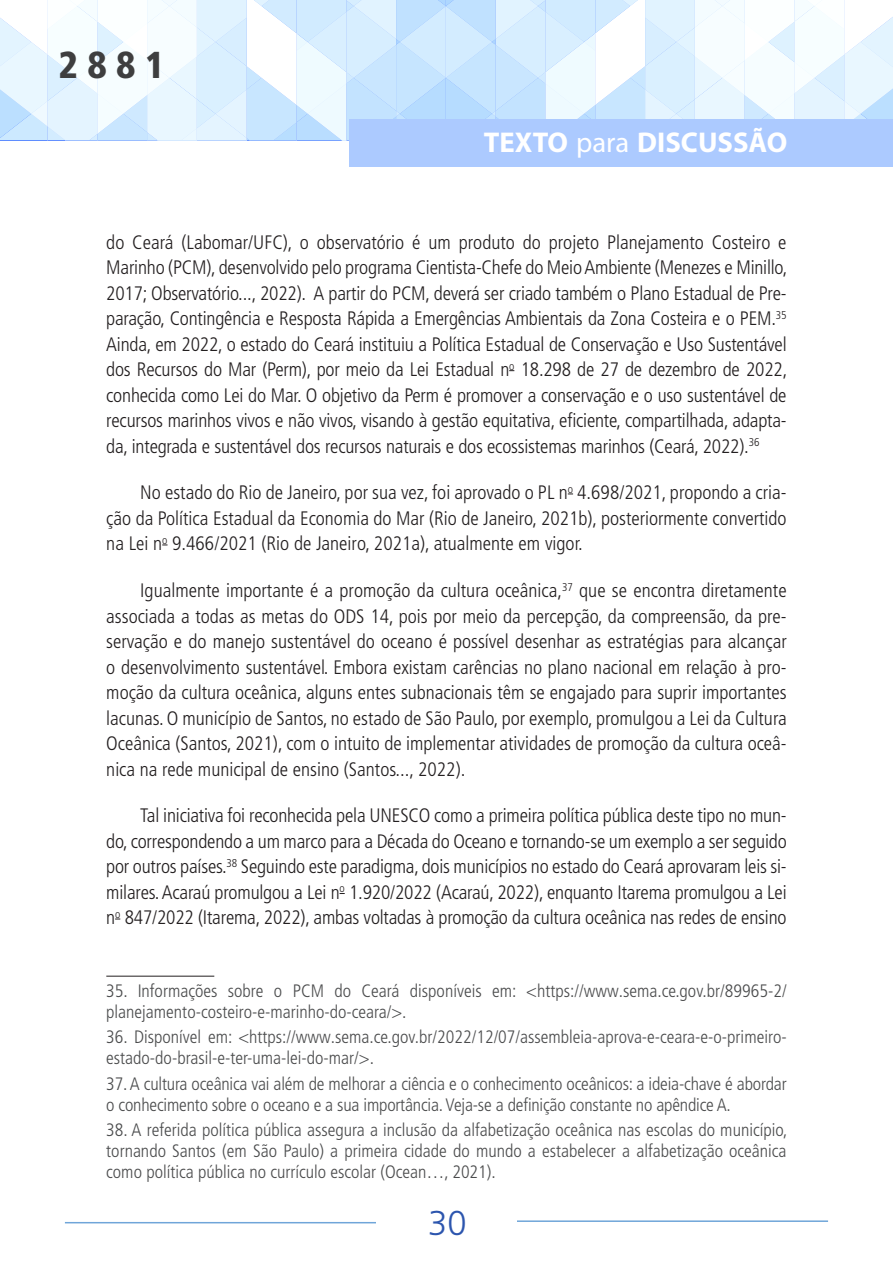
<style>
.page{position:relative;width:893px;height:1263px;background:#fff}
.page>*{position:absolute;margin:0;border:0;box-sizing:border-box;transform-origin:0 0}
.t1{font:900 condensed 37.5px "Frutiger LT Pro";color:#3e3e3f}
.t2{font:300 34.5px "Frutiger LT Pro";color:#2c55ae}
.t3{font:700 28.65px "Myriad Pro";color:#fff}
.texto_corrido{font:300 condensed 19.5px/25.5px "Frutiger LT Pro";letter-spacing:-.01em;color:#231f20;text-align:justify}
.nota_rodape{font:300 condensed 18px/21px "Frutiger LT Pro";color:#4b4c4d}
.s1{font-weight:400}
</style>
<div class="page">
<svg style="left:0;top:0;width:893px;height:140px"></svg>
<div style="left:349px;top:119px;width:544px;height:48px;background:#accaff"></div>
<hr style="left:517px;top:1220px;width:311px;height:2px;background:#6fa5d9">
<hr style="left:65px;top:1222px;width:311px;height:1px;background:#6fa5d9">
<hr style="left:106px;top:976px;width:108px;height:1px;background:#231f20">
<h1 class="t1" style="left:58px;top:42px;width:108px">2881</h1>
<h3 class="t3" style="left:484px;top:124px;width:305px">TEXTO <span class="s1">para</span> DISCUSSÃO</h3>
<p class="texto_corrido" style="left:106px;top:229px;width:683px">do Ceará (Labomar/UFC), o observatório é um produto do projeto Planejamento Costeiro e Marinho (PCM), desenvolvido pelo programa Cientista-Chefe do Meio Ambiente (Menezes e Minillo, 2017; Observatório..., 2022). A partir do PCM, deverá ser criado também o Plano Estadual de Pre&shy;paração, Contingência e Resposta Rápida a Emergências Ambientais da Zona Costeira e o PEM.<sup>35<br></sup>Ainda, em 2022, o estado do Ceará instituiu a Política Estadual de Conservação e Uso Sustentável dos Recursos do Mar (Perm), por meio da Lei Estadual n<sup>o</sup> 18.298 de 27 de dezembro de 2022, conhecida como Lei do Mar. O objetivo da Perm é promover a conservação e o uso sustentável de recursos marinhos vivos e não vivos, visando à gestão equitativa, eficiente, compartilhada, adapta&shy;da, integrada e sustentável dos recursos naturais e dos ecossistemas marinhos (Ceará, 2022).<sup>36</sup></p>
<p class="texto_corrido" style="left:106px;top:480px;width:682px;text-indent:34px">No estado do Rio de Janeiro, por sua vez, foi aprovado o PL n<sup>o</sup> 4.698/2021, propondo a cria&shy;ção da Política Estadual da Economia do Mar (Rio de Janeiro, 2021b), posteriormente convertido na Lei n<sup>o</sup> 9.466/2021 (Rio de Janeiro, 2021a), atualmente em vigor.</p>
<p class="texto_corrido" style="left:106px;top:578px;width:682px;text-indent:34px">Igualmente importante é a promoção da cultura oceânica,<sup>37</sup> que se encontra diretamente associada a todas as metas do ODS 14, pois por meio da percepção, da compreensão, da pre&shy;servação e do manejo sustentável do oceano é possível desenhar as estratégias para alcançar o desenvolvimento sustentável. Embora existam carências no plano nacional em relação à pro&shy;moção da cultura oceânica, alguns entes subnacionais têm se engajado para suprir importantes lacunas. O município de Santos, no estado de São Paulo, por exemplo, promulgou a Lei da Cultura Oceânica (Santos, 2021), com o intuito de implementar atividades de promoção da cultura oceâ&shy;nica na rede municipal de ensino (Santos..., 2022).</p>
<p class="texto_corrido" style="left:106px;top:803px;width:682px;text-indent:34px">Tal iniciativa foi reconhecida pela UNESCO como a primeira política pública deste tipo no mun&shy;do, correspondendo a um marco para a Década do Oceano e tornando-se um exemplo a ser seguido por outros países.<sup>38</sup> Seguindo este paradigma, dois municípios no estado do Ceará aprovaram leis si&shy;milares. Acaraú promulgou a Lei n<sup>o</sup> 1.920/2022 (Acaraú, 2022), enquanto Itarema promulgou a Lei n<sup>o</sup> 847/2022 (Itarema, 2022), ambas voltadas à promoção da cultura oceânica nas redes de ensino</p>
<p class="nota_rodape" style="left:106px;top:981px;width:682px">35. Informações sobre o PCM do Ceará disponíveis em: &lt;https://www.sema.ce.gov.br/89965-2/ planejamento-costeiro-e-marinho-do-ceara/&gt;.</p>
<p class="nota_rodape" style="left:106px;top:1027px;width:682px">36. Disponível em: &lt;https://www.sema.ce.gov.br/2022/12/07/assembleia-aprova-e-ceara-e-o-primeiro&shy;estado-do-brasil-e-ter-uma-lei-do-mar/&gt;.</p>
<p class="nota_rodape" style="left:106px;top:1073px;width:682px">37. A cultura oceânica vai além de melhorar a ciência e o conhecimento oceânicos: a ideia-chave é abordar o conhecimento sobre o oceano e a sua importância. Veja-se a definição constante no apêndice A.</p>
<p class="nota_rodape" style="left:106px;top:1119px;width:682px;text-align:justify">38. A referida política pública assegura a inclusão da alfabetização oceânica nas escolas do município, tornando Santos (em São Paulo) a primeira cidade do mundo a estabelecer a alfabetização oceânica como política pública no currículo escolar (Ocean…, 2021).</p>
<h2 class="t2" style="left:428px;top:1203px;width:40px">30</h2>
</div>
